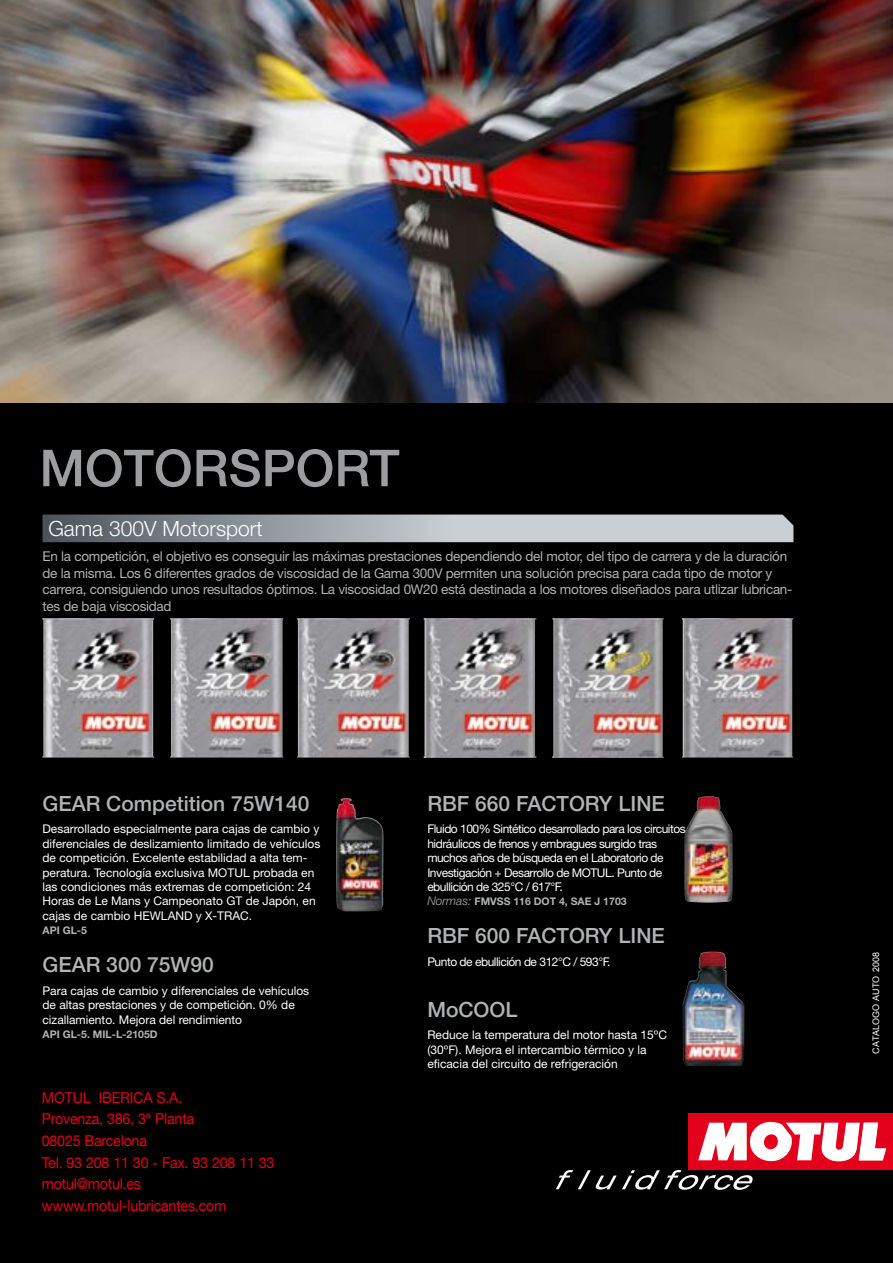
<style>
.page{position:relative;width:893px;height:1263px;background:#fff}
.page>*{position:absolute;margin:0;border:0;box-sizing:border-box;transform-origin:0 0}
.t1{font:500 51px "Helvetica Neue";color:#9c9d9f}
.t2{font:500 21px "Helvetica Neue";color:#b1b3b4}
.t3{font:300 21px "Helvetica Neue";color:#fff}
.t4{font:15px/21.6px "Helvetica Neue";letter-spacing:-.015em;color:#e2001a;scale:.95 1}
.t5{font:13.5px/16.5px "Helvetica Neue";letter-spacing:-.02em;color:#b1b3b4}
.t6{font:12px/14.4px "Helvetica Neue";color:#fff}
.t7{font:12px/14.4px "Helvetica Neue";letter-spacing:-.04em;color:#fff}
.t8{font:700 10.5px "Helvetica Neue";color:#b1b3b4}
.t9{font:9px "Arial";letter-spacing:.02em;color:#fff}
.s1{font-weight:300;font-style:italic;font-size:12px}
</style>
<div class="page">
<img style="left:0;top:0;width:893px;height:404px">
<div style="left:0;top:404px;width:893px;height:859px;background:#000"></div>
<div style="left:689px;top:1113px;width:204px;height:57px;background:#e2001a"></div>
<svg style="left:556px;top:1170px;width:197px;height:20px"></svg>
<svg style="left:698px;top:1121px;width:188px;height:41px"></svg>
<svg style="left:43px;top:514px;width:750px;height:28px;background:#a3a9ae"></svg>
<img style="left:336px;top:798px;width:48px;height:113px">
<img style="left:42px;top:618px;width:112px;height:139px">
<img style="left:170px;top:618px;width:113px;height:139px">
<img style="left:297px;top:618px;width:113px;height:139px">
<img style="left:424px;top:618px;width:112px;height:140px">
<img style="left:552px;top:618px;width:111px;height:140px">
<img style="left:682px;top:618px;width:111px;height:139px">
<img style="left:685px;top:796px;width:48px;height:106px">
<img style="left:685px;top:951px;width:29px;height:43px">
<h1 class="t1" style="left:40px;top:438px;width:362px">MOTORSPORT</h1>
<h2 class="t3" style="left:48px;top:516px;width:216px">Gama 300V Motorsport</h2>
<p class="t5" style="left:43px;top:548px;width:751px">En la competición, el objetivo es conseguir las máximas prestaciones dependiendo del motor, del tipo de carrera y de la duración de la misma. Los 6 diferentes grados de viscosidad de la Gama 300V permiten una solución precisa para cada tipo de motor y carrera, consiguiendo unos resultados óptimos. La viscosidad 0W20 está destinada a los motores diseñados para utlizar lubrican&shy;tes de baja viscosidad</p>
<h2 class="t2" style="left:43px;top:790px;width:268px">GEAR Competition 75W140</h2>
<p class="t6" style="left:43px;top:822px;width:279px">Desarrollado especialmente para cajas de cambio y diferenciales de deslizamiento limitado de vehículos de competición. Excelente estabilidad a alta tem&shy;peratura. Tecnología exclusiva MOTUL probada en las condiciones más extremas de competición: 24<br>Horas de Le Mans y Campeonato GT de Japón, en cajas de cambio HEWLAND y X-TRAC.</p>
<p class="t8" style="left:43px;top:924px;width:46px">API GL-5</p>
<h2 class="t2" style="left:43px;top:952px;width:173px">GEAR 300 75W90</h2>
<p class="t6" style="left:43px;top:983px;width:268px">Para cajas de cambio y diferenciales de vehículos de altas prestaciones y de competición. 0% de cizallamiento. Mejora del rendimiento</p>
<p class="t8" style="left:43px;top:1028px;width:117px">API GL-5. MIL-L-2105D</p>
<p class="t4" style="left:42px;top:1086px;width:246px">MOTUL IBERICA S.A.<br>Provenza, 386, 3ª Planta<br>08025 Barcelona<br>Tel. 93 208 11 30 - Fax. 93 208 11 33 motul@motul.es wwww.motul-lubricantes.com</p>
<h2 class="t2" style="left:427px;top:790px;width:239px">RBF 660 FACTORY LINE</h2>
<p class="t7" style="left:427px;top:822px;width:260px">Fluido 100% Sintético desarrollado para los circuitos hidráulicos de frenos y embragues surgido tras muchos años de búsqueda en el Laboratorio de Investigación + Desarrollo de MOTUL. Punto de ebullición de 325°C / 617°F.</p>
<p class="t8" style="left:427px;top:895px;width:201px"><span class="s1">Normas:</span> FMVSS 116 DOT 4, SAE J 1703</p>
<h2 class="t2" style="left:427px;top:923px;width:239px">RBF 600 FACTORY LINE</h2>
<p class="t7" style="left:427px;top:954px;width:185px">Punto de ebullición de 312°C / 593°F.</p>
<h2 class="t2" style="left:427px;top:996px;width:92px">MoCOOL</h2>
<p class="t6" style="left:427px;top:1028px;width:241px">Reduce la temperatura del motor hasta 15ºC (30ºF). Mejora el intercambio térmico y la eficacia del circuito de refrigeración</p>
<p class="t9" style="left:870px;top:1053px;width:103px;rotate:-90deg">CATALOGO AUTO 2008</p>
</div>
